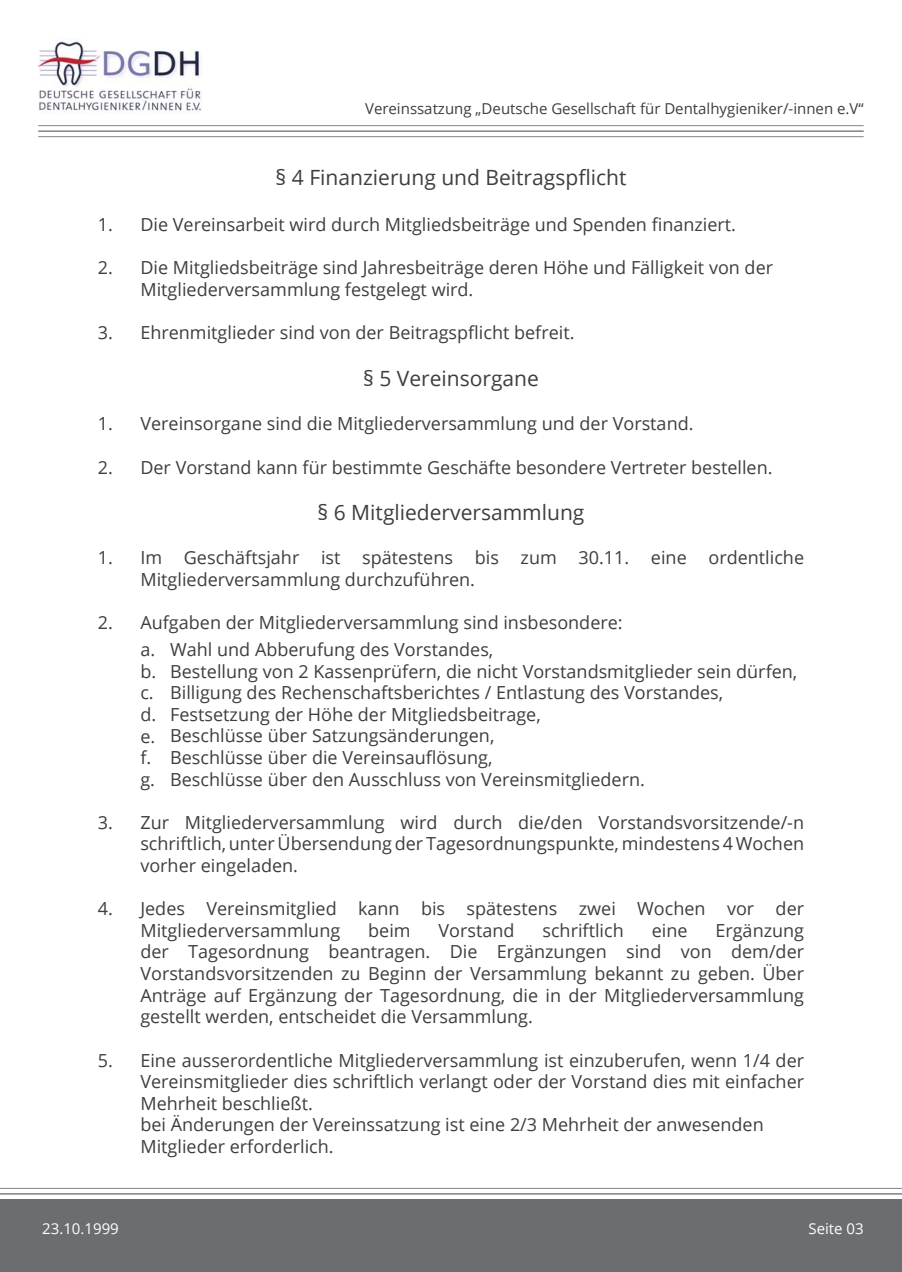
<style>
.page{position:relative;width:902px;height:1272px;background:#fff}
.page>*{position:absolute;margin:0;border:0;box-sizing:border-box;transform-origin:0 0}
.t1{font:21px "Open Sans";color:#3e3e3f}
.t2{font:18px/21.6px "Open Sans";color:#3e3e3f;text-align:justify}
.t3{font:15px "Open Sans";color:#3e3e3f}
.t4{font:15px "Open Sans";color:#fff}
</style>
<div class="page">
<div style="left:0;top:1199px;width:901px;height:72px;background:#6c6d70"></div>
<img style="left:38px;top:40px;width:164px;height:73px">
<hr style="left:38px;top:130px;width:825px;height:2px;background:#808285">
<hr style="left:38px;top:125px;width:825px;height:1px;background:#808285">
<hr style="left:38px;top:136px;width:825px;height:1px;background:#808285">
<hr style="left:0;top:1193px;width:901px;height:1px;background:#808285">
<hr style="left:0;top:1188px;width:901px;height:1px;background:#808285">
<p class="t2" style="left:98px;top:213px;width:17px">1.</p>
<p class="t2" style="left:98px;top:256px;width:17px">2.</p>
<p class="t2" style="left:98px;top:321px;width:17px">3.</p>
<p class="t2" style="left:98px;top:412px;width:17px">1.</p>
<p class="t2" style="left:98px;top:456px;width:17px">2.</p>
<p class="t2" style="left:98px;top:546px;width:17px">1.</p>
<p class="t2" style="left:98px;top:611px;width:17px">2.</p>
<p class="t2" style="left:98px;top:811px;width:17px">3.</p>
<p class="t2" style="left:98px;top:897px;width:17px">4.</p>
<p class="t2" style="left:98px;top:1048px;width:17px">5.</p>
<p class="t3" style="left:365px;top:99px;width:500px">Vereinssatzung „Deutsche Gesellschaft für Dentalhygieniker/-innen e.V“</p>
<p class="t1" style="left:275px;top:162px;width:352px">§ 4 Finanzierung und Beitragspflicht</p>
<p class="t2" style="left:140px;top:213px;width:597px">Die Vereinsarbeit wird durch Mitgliedsbeiträge und Spenden finanziert.</p>
<p class="t2" style="left:140px;top:256px;width:634px">Die Mitgliedsbeiträge sind Jahresbeiträge deren Höhe und Fälligkeit von der</p>
<p class="t2" style="left:140px;top:278px;width:334px">Mitgliederversammlung festgelegt wird.</p>
<p class="t2" style="left:140px;top:321px;width:435px">Ehrenmitglieder sind von der Beitragspflicht befreit.</p>
<p class="t1" style="left:363px;top:364px;width:177px">§ 5 Vereinsorgane</p>
<p class="t2" style="left:140px;top:412px;width:554px">Vereinsorgane sind die Mitgliederversammlung und der Vorstand.</p>
<p class="t2" style="left:140px;top:456px;width:633px">Der Vorstand kann für bestimmte Geschäfte besondere Vertreter bestellen.</p>
<p class="t1" style="left:317px;top:498px;width:268px">§ 6 Mitgliederversammlung</p>
<p class="t2" style="left:140px;top:546px;width:665px">Im Geschäftsjahr ist spätestens bis zum 30.11. eine ordentliche<br>Mitgliederversammlung durchzuführen.</p>
<p class="t2" style="left:140px;top:611px;width:483px">Aufgaben der Mitgliederversammlung sind insbesondere:</p>
<p class="t2" style="left:170px;top:638px;width:324px">Wahl und Abberufung des Vorstandes,</p>
<p class="t2" style="left:170px;top:659px;width:628px">Bestellung von 2 Kassenprüfern, die nicht Vorstandsmitglieder sein dürfen,</p>
<p class="t2" style="left:170px;top:681px;width:554px">Billigung des Rechenschaftsberichtes / Entlastung des Vorstandes,</p>
<p class="t2" style="left:170px;top:703px;width:372px">Festsetzung der Höhe der Mitgliedsbeitrage,</p>
<p class="t2" style="left:170px;top:724px;width:326px">Beschlüsse über Satzungsänderungen,</p>
<p class="t2" style="left:170px;top:746px;width:324px">Beschlüsse über die Vereinsauflösung,</p>
<p class="t2" style="left:170px;top:767px;width:476px">Beschlüsse über den Ausschluss von Vereinsmitgliedern.</p>
<p class="t2" style="left:140px;top:811px;width:665px">Zur Mitgliederversammlung wird durch die/den Vorstandsvorsitzende/-n schriftlich, unter Übersendung der Tagesordnungspunkte, mindestens 4 Wochen vorher eingeladen.</p>
<p class="t2" style="left:140px;top:897px;width:665px">Jedes Vereinsmitglied kann bis spätestens zwei Wochen vor der<br>Mitgliederversammlung</p>
<p class="t2" style="left:140px;top:638px;width:16px">a.</p>
<p class="t2" style="left:140px;top:660px;width:17px">b.</p>
<p class="t2" style="left:140px;top:681px;width:15px">c.</p>
<p class="t2" style="left:140px;top:703px;width:17px">d.</p>
<p class="t2" style="left:140px;top:724px;width:16px">e.</p>
<p class="t2" style="left:140px;top:746px;width:12px">f.</p>
<p class="t2" style="left:140px;top:768px;width:16px">g.</p>
<p class="t2" style="left:368px;top:919px;width:44px">beim</p>
<p class="t2" style="left:438px;top:919px;width:77px">Vorstand</p>
<p class="t2" style="left:542px;top:919px;width:83px">schriftlich</p>
<p class="t2" style="left:651px;top:919px;width:37px">eine</p>
<p class="t2" style="left:140px;top:919px;width:665px;text-indent:575px">Ergänzung der Tagesordnung beantragen. Die Ergänzungen sind von dem/der Vorstandsvorsitzenden zu Beginn der Versammlung bekannt zu geben. Über Anträge auf Ergänzung der Tagesordnung, die in der Mitgliederversammlung gestellt werden, entscheidet die Versammlung.</p>
<p class="t2" style="left:140px;top:1048px;width:665px">Eine ausserordentliche Mitgliederversammlung ist einzuberufen, wenn 1/4 der Vereinsmitglieder dies schriftlich verlangt oder der Vorstand dies mit einfacher Mehrheit beschließt.</p>
<p class="t2" style="left:140px;top:1113px;width:624px">bei Änderungen der Vereinssatzung ist eine 2/3 Mehrheit der anwesenden</p>
<p class="t2" style="left:140px;top:1135px;width:195px">Mitglieder erforderlich.</p>
<p class="t4" style="left:42px;top:1217px;width:78px">23.10.1999</p>
<p class="t4" style="left:808px;top:1217px;width:57px">Seite 03</p>
</div>
